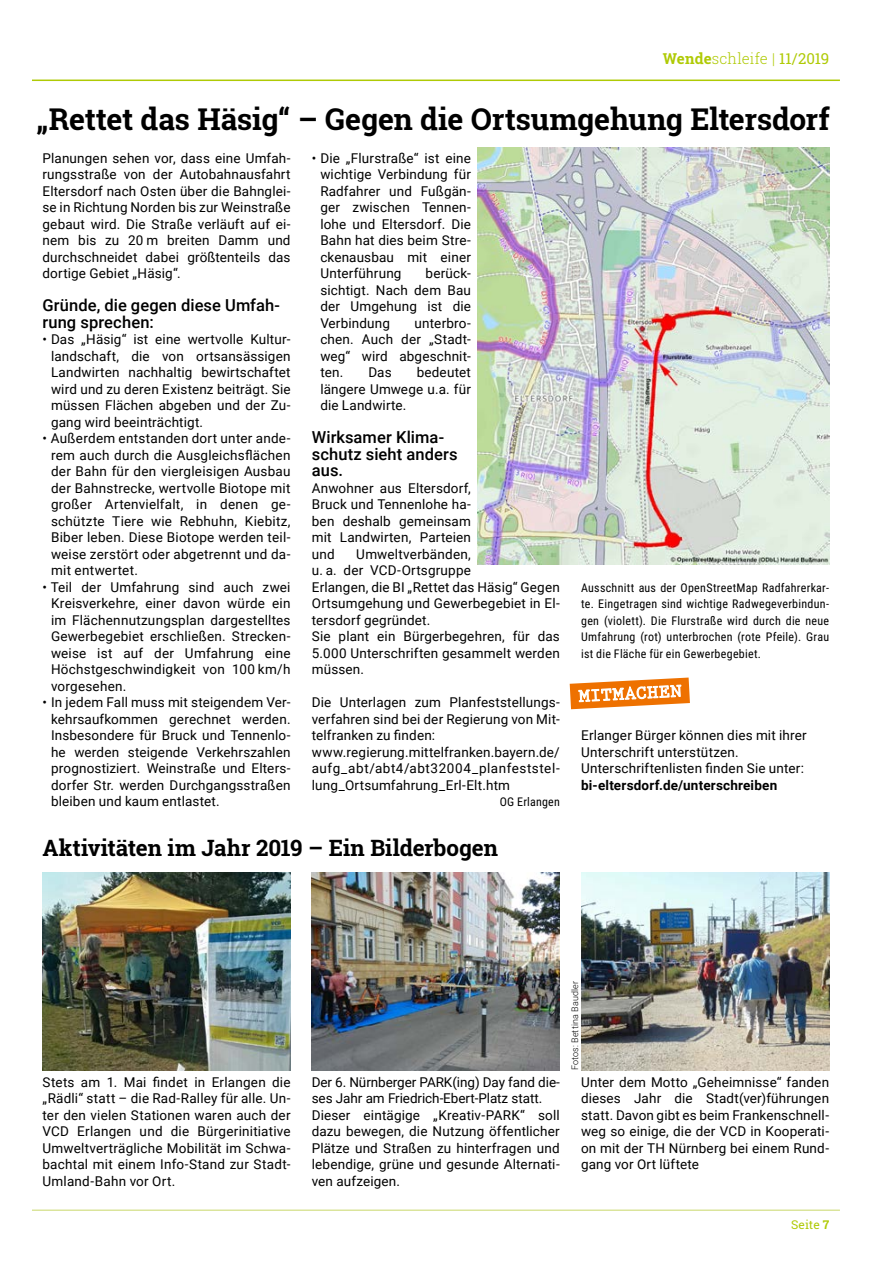
<style>
.page{position:relative;width:893px;height:1263px;background:#fff}
.page>*{position:absolute;margin:0;border:0;box-sizing:border-box;transform-origin:0 0}
.t1{font:700 30px "Roboto Slab";letter-spacing:-.005em;color:#000}
.t2{font:700 22.5px "Roboto Slab";letter-spacing:-.005em;color:#000}
.t3{font:500 16.5px/16.5px "Roboto";letter-spacing:.005em;color:#000}
.t4{font:300 15px "Roboto Slab";letter-spacing:.01em;color:#afca05}
.t5{font:13.5px/16.5px "Roboto";letter-spacing:.015em;color:#000;text-align:justify}
.t6{font:700 13.5px "Roboto";letter-spacing:.015em;color:#000}
.t7{font:12px/16.5px "Roboto Condensed";letter-spacing:.02em;color:#000;text-align:justify}
.t8{font:12px "Roboto Slab";color:#afca05}
.t9{font:300 9px "Roboto";letter-spacing:.02em;color:#000}
.s1{font-weight:700}
.s2{font-weight:400}
</style>
<div class="page">
<hr style="left:32px;top:1209px;width:808px;height:2px;background:#dae49b">
<hr style="left:32px;top:80px;width:808px;height:1px;background:#afca05">
<svg style="left:570px;top:677px;width:120px;height:32px"></svg>
<img style="left:477px;top:148px;width:352px;height:416px">
<img style="left:312px;top:872px;width:248px;height:198px">
<img style="left:581px;top:872px;width:248px;height:198px">
<img style="left:43px;top:872px;width:248px;height:198px">
<p class="t4" style="left:663px;top:48px;width:168px"><span class="s1">Wende</span>schleife | <span class="s2">11/2019</span></p>
<h1 class="t1" style="left:36px;top:98px;width:795px">„Rettet das Häsig“ – Gegen die Ortsumgehung Eltersdorf</h1>
<p class="t5" style="left:43px;top:149px;width:250px">Planungen sehen vor, dass eine Umfah&shy;rungsstraße von der Autobahnausfahrt Eltersdorf nach Osten über die Bahnglei&shy;se in Richtung Norden bis zur Weinstraße gebaut wird. Die Straße verläuft auf ei&shy;nem bis zu 20 m breiten Damm und durchschneidet dabei größtenteils das dortige Gebiet „Häsig“.</p>
<p class="t3" style="left:43px;top:297px;width:239px">Gründe, die gegen diese Umfah&shy;rung sprechen:</p>
<p class="t5" style="left:51px;top:331px;width:241px;text-indent:-9px">• Das „Häsig“ ist eine wertvolle Kultur&shy;landschaft, die von ortsansässigen Landwirten nachhaltig bewirtschaftet wird und zu deren Existenz beiträgt. Sie müssen Flächen abgeben und der Zu&shy;gang wird beeinträchtigt.</p>
<p class="t5" style="left:51px;top:430px;width:241px;text-indent:-9px">• Außerdem entstanden dort unter ande&shy;rem auch durch die Ausgleichsflächen der Bahn für den viergleisigen Ausbau der Bahnstrecke, wertvolle Biotope mit großer Artenvielfalt, in denen ge&shy;schützte Tiere wie Rebhuhn, Kiebitz, Biber leben. Diese Biotope werden teil&shy;weise zerstört oder abgetrennt und da&shy;mit entwertet.</p>
<p class="t5" style="left:51px;top:578px;width:241px;text-indent:-9px">• Teil der Umfahrung sind auch zwei Kreisverkehre, einer davon würde ein im Flächennutzungsplan dargestelltes Gewerbegebiet erschließen. Strecken&shy;weise ist auf der Umfahrung eine Höchstgeschwindigkeit von 100 km/h vorgesehen.</p>
<p class="t5" style="left:51px;top:694px;width:241px;text-indent:-9px">• In jedem Fall muss mit steigendem Ver&shy;kehrsaufkommen gerechnet werden.<br>Insbesondere für Bruck und Tennenlo&shy;he werden steigende Verkehrszahlen prognostiziert. Weinstraße und Elters&shy;dorfer Str. werden Durchgangsstraßen bleiben und kaum entlastet.</p>
<p class="t5" style="left:320px;top:149px;width:152px;text-indent:-9px">• Die „Flurstraße“ ist eine wichtige Verbindung für Radfahrer und Fußgän&shy;ger zwischen Tennen&shy;lohe und Eltersdorf. Die Bahn hat dies beim Stre&shy;ckenausbau mit einer Unterführung</p>
<p class="t5" style="left:320px;top:265px;width:152px;text-indent:105px">berück&shy;sichtigt. Nach dem Bau der Umgehung ist die Verbindung</p>
<p class="t5" style="left:320px;top:314px;width:152px;text-indent:94px">unterbro&shy;chen. Auch der „Stadt&shy;weg“ wird abgeschnit&shy;ten.</p>
<p class="t5" style="left:320px;top:364px;width:152px;text-indent:96px">bedeutet längere Umwege u.a. für die Landwirte.</p>
<p class="t3" style="left:312px;top:429px;width:147px">Wirksamer Klima&shy;schutz sieht anders aus.</p>
<p class="t5" style="left:312px;top:479px;width:161px">Anwohner aus Eltersdorf, Bruck und Tennenlohe ha&shy;ben deshalb gemeinsam mit Landwirten, Parteien und</p>
<p class="t5" style="left:368px;top:364px;width:25px">Das</p>
<p class="t5" style="left:312px;top:545px;width:250px;text-align:left;text-indent:44px">Umweltverbänden,<br>u. a. der VCD-Ortsgruppe<br>Erlangen, die BI „Rettet das Häsig“ Gegen<br>Ortsumgehung und Gewerbegebiet in El&shy;tersdorf gegründet.<br>Sie plant ein Bürgerbegehren, für das<br>5.000 Unterschriften gesammelt werden müssen.</p>
<p class="t5" style="left:312px;top:694px;width:250px;text-align:left">Die Unterlagen zum Planfeststellungs&shy;verfahren sind bei der Regierung von Mit&shy;telfranken zu finden: www.regierung.mittelfranken.bayern.de/ aufg_abt/abt4/abt32004_planfeststel&shy;lung_Ortsumfahrung_Erl-Elt.htm</p>
<p class="t7" style="left:500px;top:793px;width:62px">OG Erlangen</p>
<h2 class="t2" style="left:43px;top:832px;width:457px">Aktivitäten im Jahr 2019 – Ein Bilderbogen</h2>
<p class="t7" style="left:581px;top:579px;width:250px">Ausschnitt aus der OpenStreetMap Radfahrerkar&shy;te. Eingetragen sind wichtige Radwegeverbindun&shy;gen (violett). Die Flurstraße wird durch die neue Umfahrung (rot) unterbrochen (rote Pfeile). Grau ist die Fläche für ein Gewerbegebiet.</p>
<p class="t5" style="left:581px;top:727px;width:227px;text-align:left">Erlanger Bürger können dies mit ihrer<br>Unterschrift unterstützen.<br>Unterschriftenlisten finden Sie unter:</p>
<p class="t6" style="left:581px;top:776px;width:198px">bi-eltersdorf.de/unterschreiben</p>
<p class="t9" style="left:569px;top:1070px;width:91px;rotate:-90deg">Fotos: Bettina Baudler</p>
<p class="t5" style="left:43px;top:1073px;width:250px">Stets am 1. Mai findet in Erlangen die „Rädli“ statt – die Rad-Ralley für alle. Un&shy;ter den vielen Stationen waren auch der VCD Erlangen und die Bürgerinitiative Umweltverträgliche Mobilität im Schwa&shy;bachtal mit einem Info-Stand zur Stadt-Umland-Bahn vor Ort.</p>
<p class="t5" style="left:312px;top:1073px;width:250px;text-align:left">Der 6. Nürnberger PARK(ing) Day fand die&shy;ses Jahr am Friedrich-Ebert-Platz statt.<br>Dieser eintägige „Kreativ-PARK“ soll dazu bewegen, die Nutzung öffentlicher Plätze und Straßen zu hinterfragen und lebendige, grüne und gesunde Alternati&shy;ven aufzeigen.</p>
<p class="t5" style="left:581px;top:1073px;width:250px">Unter dem Motto „Geheimnisse“ fanden dieses Jahr die Stadt(ver)führungen statt. Davon gibt es beim Frankenschnell&shy;weg so einige, die der VCD in Kooperati&shy;on mit der TH Nürnberg bei einem Rund&shy;gang vor Ort lüftete</p>
<p class="t8" style="left:791px;top:1217px;width:40px">Seite <span class="s1">7</span></p>
</div>
